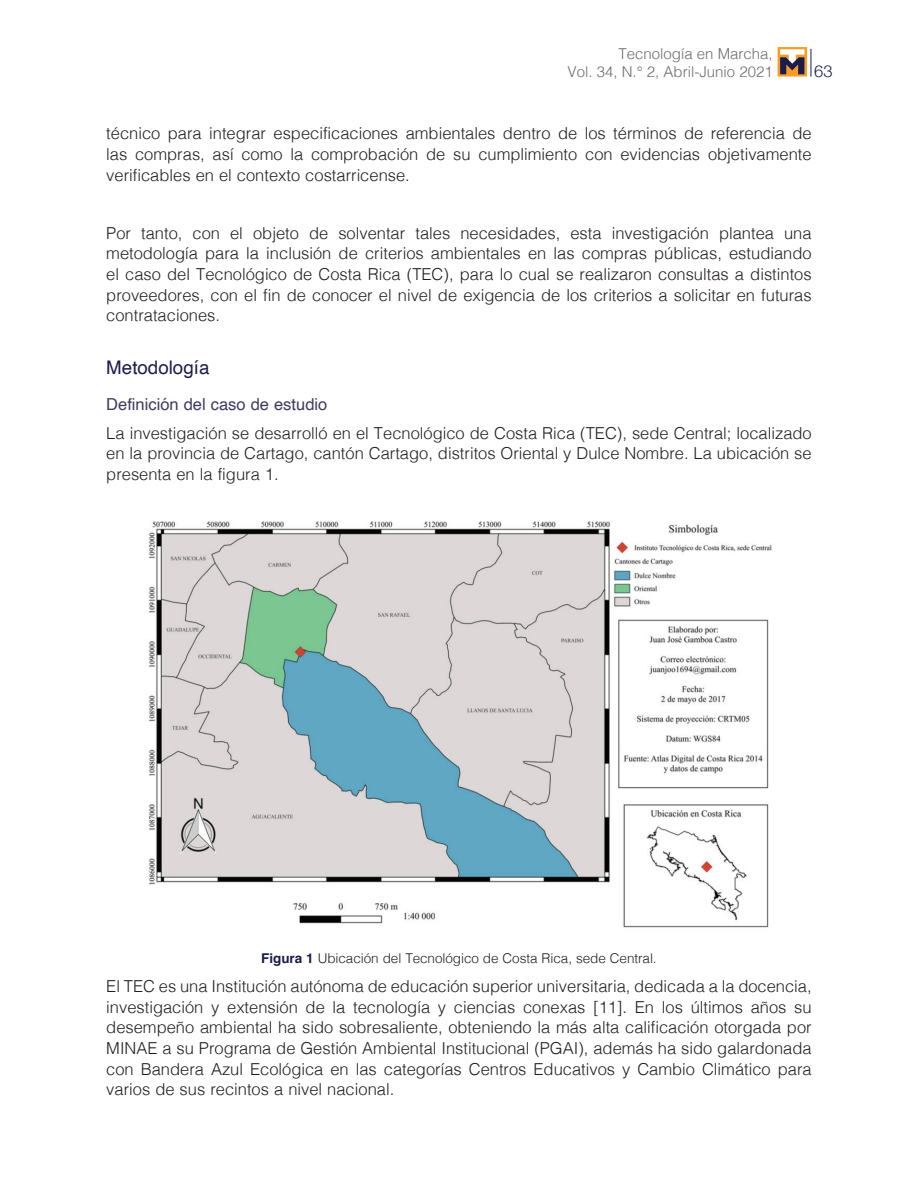
<style>
.page{position:relative;width:918px;height:1188px;background:#fff}
.page>*{position:absolute;margin:0;border:0;box-sizing:border-box;transform-origin:0 0}
.t1{font:18.75px "Helvetica";color:#1a1c4c}
.t2{font:300 16.5px/20.5px "Helvetica";color:#231f20;text-align:justify}
.t3{font:16.5px "Helvetica";color:#3c3b62}
.t4{font:300 16.5px "Helvetica Neue";color:#1a1c4c}
.t5{font:300 15px/18px "Helvetica";color:#6c6d70;text-align:right}
.t6{font:300 13.5px "Helvetica";letter-spacing:-.005em;color:#231f20}
.s1{font-style:inherit}
.s2{font-weight:700;color:#1a1c4c}
</style>
<div class="page">
<svg style="left:811px;top:49px;width:1px;height:28px"></svg>
<svg style="left:778px;top:47px;width:29px;height:30px"></svg>
<svg style="left:780px;top:49px;width:24px;height:25px"></svg>
<img style="left:148px;top:521px;width:624px;height:407px">
<p class="t5" style="left:568px;top:43px;width:207px">Tecnología en Marcha,<br>Vol. 34, N.° 2, Abril-Junio 2021</p>
<p class="t4" style="left:814px;top:57px;width:20px">63</p>
<p class="t2" style="left:106px;top:122px;width:707px">técnico para integrar especificaciones ambientales dentro de los términos de referencia de las compras, así como la comprobación de su cumplimiento con evidencias objetivamente verificables en el contexto costarricense.</p>
<p class="t2" style="left:106px;top:221px;width:707px">Por tanto, con el objeto de solventar tales necesidades, esta investigación plantea una metodología para la inclusión de criterios ambientales en las compras públicas, estudiando el caso del Tecnológico de Costa Rica (TEC), para lo cual se realizaron consultas a distintos proveedores, con el fin de conocer el nivel de exigencia de los criterios a solicitar en futuras contrataciones.</p>
<p class="t1" style="left:106px;top:353px;width:105px"><span class="s1">M</span>etodología</p>
<p class="t3" style="left:106px;top:391px;width:223px">Definición del caso de estudio</p>
<p class="t2" style="left:106px;top:421px;width:707px">La investigación se desarrolló en el Tecnológico de Costa Rica (TEC), sede Central; localizado en la provincia de Cartago, cantón Cartago, distritos Oriental y Dulce Nombre. La ubicación se presenta en la figura 1.</p>
<p class="t6" style="left:261px;top:947px;width:397px"><span class="s2">Figura 1</span> Ubicación del Tecnológico de Costa Rica, sede Central.</p>
<p class="t2" style="left:106px;top:975px;width:707px">El TEC es una Institución autónoma de educación superior universitaria, dedicada a la docencia, investigación y extensión de la tecnología y ciencias conexas [11]. En los últimos años su desempeño ambiental ha sido sobresaliente, obteniendo la más alta calificación otorgada por MINAE a su Programa de Gestión Ambiental Institucional (PGAI), además ha sido galardonada con Bandera Azul Ecológica en las categorías Centros Educativos y Cambio Climático para varios de sus recintos a nivel nacional.</p>
</div>
